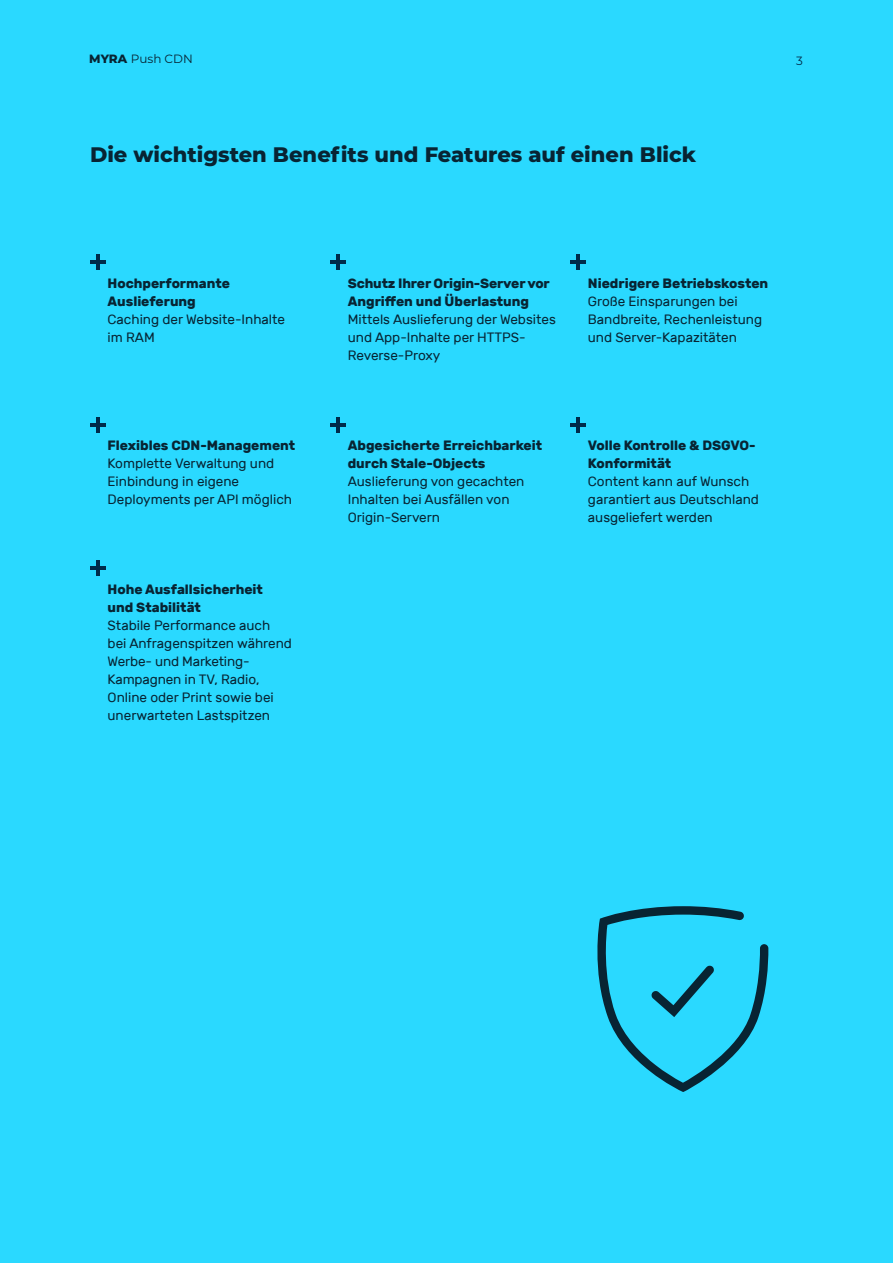
<style>
.page{position:relative;width:893px;height:1263px;background:#2ad9ff}
.page>*{position:absolute;margin:0;border:0;box-sizing:border-box;transform-origin:0 0}
.t1{font:800 21px "Montserrat";color:#082433}
.t2{font:13.5px/18px "Rubik";color:#082433}
.t3{font:700 13.5px/18px "Rubik";color:#082433}
.t4{font:12px "Montserrat";color:#082433}
.t5{font:12px "Montserrat";color:#002b4a}
.s1{font-weight:800}
</style>
<div class="page">
<hr style="left:96px;top:255px;width:3px;height:15px;background:#002b4a">
<hr style="left:90px;top:261px;width:15px;height:3px;background:#002b4a">
<hr style="left:96px;top:561px;width:3px;height:15px;background:#002b4a">
<hr style="left:90px;top:567px;width:15px;height:3px;background:#002b4a">
<hr style="left:336px;top:255px;width:3px;height:15px;background:#002b4a">
<hr style="left:330px;top:261px;width:16px;height:3px;background:#002b4a">
<hr style="left:576px;top:255px;width:4px;height:15px;background:#002b4a">
<hr style="left:570px;top:261px;width:16px;height:3px;background:#002b4a">
<hr style="left:96px;top:417px;width:3px;height:15px;background:#002b4a">
<hr style="left:90px;top:423px;width:15px;height:3px;background:#002b4a">
<hr style="left:336px;top:417px;width:3px;height:15px;background:#002b4a">
<hr style="left:330px;top:423px;width:16px;height:3px;background:#002b4a">
<hr style="left:576px;top:417px;width:4px;height:15px;background:#002b4a">
<hr style="left:570px;top:423px;width:16px;height:3px;background:#002b4a">
<svg style="left:597px;top:906px;width:171px;height:186px"></svg>
<p class="t4" style="left:89px;top:50px;width:105px"><span class="s1">MYRA</span> Push CDN</p>
<h1 class="t1" style="left:90px;top:139px;width:608px">Die wichtigsten Benefits und Features auf einen Blick</h1>
<p class="t5" style="left:796px;top:52px;width:8px">3</p>
<p class="t3" style="left:108px;top:274px;width:124px">Hochperformante<br>Auslieferung</p>
<p class="t2" style="left:108px;top:311px;width:179px">Caching der Website-Inhalte im RAM</p>
<p class="t3" style="left:108px;top:436px;width:189px">Flexibles CDN-Management</p>
<p class="t2" style="left:108px;top:455px;width:186px">Komplette Verwaltung und<br>Einbindung in eigene<br>Deployments per API möglich</p>
<p class="t3" style="left:108px;top:580px;width:157px">Hohe Ausfallsicherheit und Stabilität</p>
<p class="t2" style="left:108px;top:617px;width:186px">Stabile Performance auch bei Anfragenspitzen während<br>Werbe- und Marketing-<br>Kampagnen in TV, Radio,<br>Online oder Print sowie bei unerwarteten Lastspitzen</p>
<p class="t3" style="left:348px;top:274px;width:204px">Schutz Ihrer Origin-Server vor<br>Angriffen und Überlastung</p>
<p class="t2" style="left:348px;top:311px;width:210px">Mittels Auslieferung der Websites und App-Inhalte per HTTPS-<br>Reverse-Proxy</p>
<p class="t3" style="left:348px;top:436px;width:196px">Abgesicherte Erreichbarkeit durch Stale-Objects</p>
<p class="t2" style="left:348px;top:473px;width:178px">Auslieferung von gecachten<br>Inhalten bei Ausfällen von<br>Origin-Servern</p>
<p class="t3" style="left:588px;top:274px;width:182px">Niedrigere Betriebskosten</p>
<p class="t2" style="left:588px;top:293px;width:176px">Große Einsparungen bei<br>Bandbreite, Rechenleistung und Server-Kapazitäten</p>
<p class="t3" style="left:588px;top:436px;width:169px">Volle Kontrolle &amp; DSGVO-<br>Konformität</p>
<p class="t2" style="left:588px;top:473px;width:173px">Content kann auf Wunsch garantiert aus Deutschland ausgeliefert werden</p>
</div>
